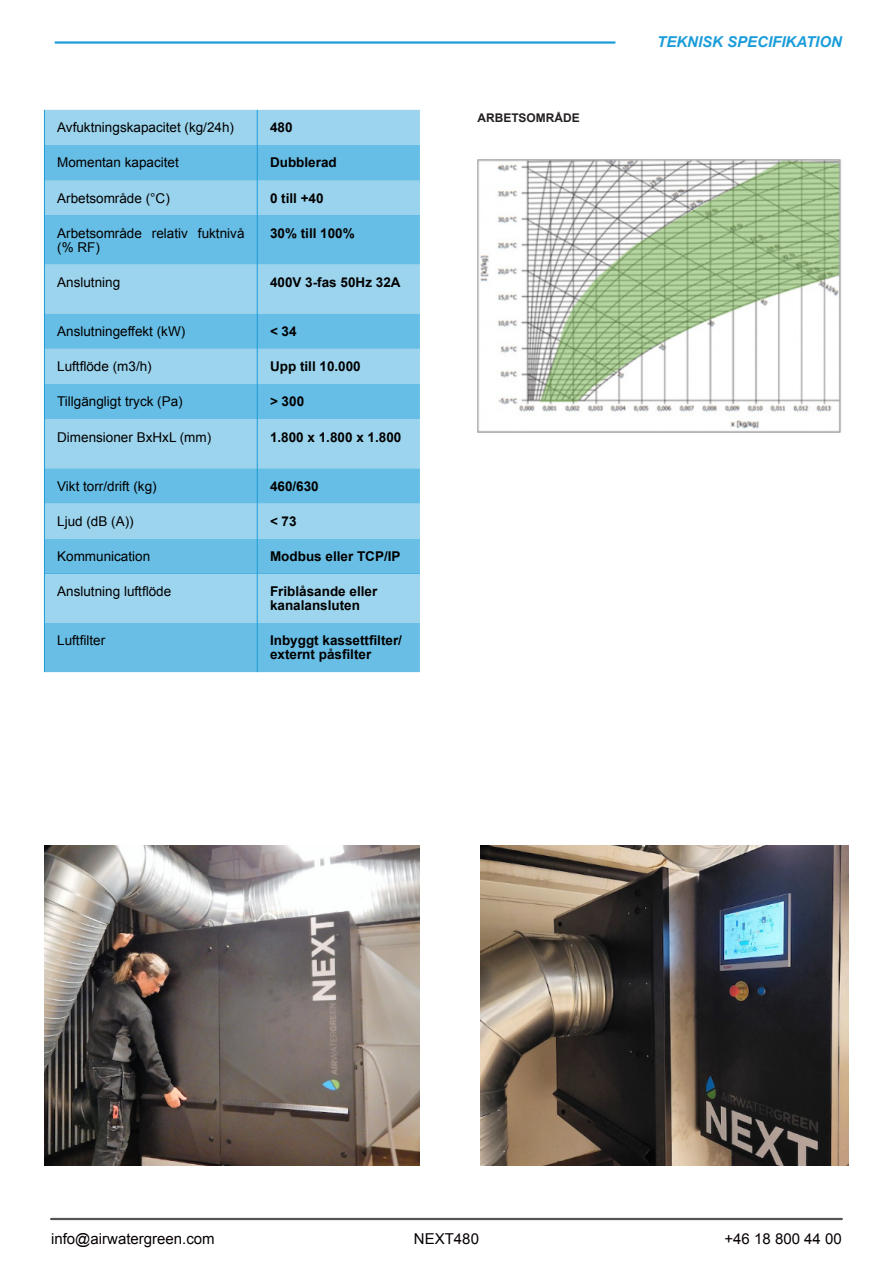
<style>
.page{position:relative;width:893px;height:1263px;background:#fff}
.page>*{position:absolute;margin:0;border:0;box-sizing:border-box;transform-origin:0 0}
.t1{font:15px "Arial";color:#070000}
.t2{font:italic 700 15px "Arial";color:#1b9dd9}
.t3{font:13.5px/14px "Arial";color:#000}
.t4{font:700 13.5px/14px "Arial";color:#000}
.t5{font:700 13.5px "Arial";color:#030000}
.t6{font:700 12px "Arial";color:#231f20}
</style>
<div class="page">
<hr style="left:56px;top:41px;width:559px;height:3px;background:#1b9dd9">
<div style="left:45px;top:110px;width:375px;height:429px;background:#9cd4ee"></div>
<svg style="left:45px;top:145px;width:375px;height:358px;fill:#66bde5"></svg>
<div style="left:44px;top:180px;width:376px;height:35px;background:#9ad3ee"></div>
<div style="left:45px;top:539px;width:375px;height:133px;background:#68bee5"></div>
<div style="left:44px;top:574px;width:376px;height:49px;background:#9ed5ee"></div>
<hr style="left:44px;top:110px;width:1px;height:562px;background:#1b9dd9">
<hr style="left:257px;top:110px;width:1px;height:562px;background:#1b9dd9">
<img style="left:480px;top:845px;width:368px;height:321px">
<img style="left:44px;top:845px;width:376px;height:321px">
<img style="left:477px;top:159px;width:365px;height:274px">
<hr style="left:51px;top:1218px;width:791px;height:2px;background:#565556">
<p class="t3" style="left:57px;top:122px;width:178px">Avfuktningskapacitet (kg/24h)</p>
<p class="t4" style="left:270px;top:122px;width:24px">480</p>
<p class="t3" style="left:57px;top:157px;width:123px">Momentan kapacitet</p>
<p class="t4" style="left:270px;top:157px;width:68px">Dubblerad</p>
<p class="t3" style="left:57px;top:192px;width:114px">Arbetsområde (°C)</p>
<p class="t4" style="left:270px;top:192px;width:55px">0 till +40</p>
<p class="t3" style="left:57px;top:227px;width:189px">Arbetsområde relativ fuktnivå (% RF)</p>
<p class="t5" style="left:270px;top:228px;width:86px">30% till 100%</p>
<p class="t3" style="left:57px;top:276px;width:65px">Anslutning</p>
<p class="t4" style="left:270px;top:276px;width:132px">400V 3-fas 50Hz 32A</p>
<p class="t3" style="left:57px;top:326px;width:130px">Anslutningeffekt (kW)</p>
<p class="t4" style="left:270px;top:326px;width:28px">&lt; 34</p>
<p class="t3" style="left:57px;top:361px;width:96px">Luftflöde (m3/h)</p>
<p class="t4" style="left:270px;top:361px;width:92px">Upp till 10.000</p>
<p class="t3" style="left:57px;top:396px;width:127px">Tillgängligt tryck (Pa)</p>
<p class="t4" style="left:270px;top:396px;width:36px">&gt; 300</p>
<p class="t3" style="left:57px;top:431px;width:156px">Dimensioner BxHxL (mm)</p>
<p class="t4" style="left:270px;top:431px;width:133px">1.800 x 1.800 x 1.800</p>
<p class="t3" style="left:57px;top:480px;width:101px">Vikt torr/drift (kg)</p>
<p class="t4" style="left:270px;top:480px;width:50px">460/630</p>
<p class="t3" style="left:57px;top:515px;width:78px">Ljud (dB (A))</p>
<p class="t4" style="left:270px;top:515px;width:28px">&lt; 73</p>
<p class="t3" style="left:57px;top:551px;width:95px">Kommunication</p>
<p class="t4" style="left:270px;top:551px;width:132px">Modbus eller TCP/IP</p>
<p class="t3" style="left:57px;top:586px;width:116px">Anslutning luftflöde</p>
<p class="t4" style="left:270px;top:586px;width:109px">Friblåsande eller kanalansluten</p>
<p class="t3" style="left:57px;top:635px;width:50px">Luftfilter</p>
<p class="t4" style="left:270px;top:635px;width:134px">Inbyggt kassettfilter/ externt påsfilter</p>
<p class="t6" style="left:477px;top:113px;width:104px">ARBETSOMRÅDE</p>
<p class="t2" style="left:657px;top:36px;width:186px">TEKNISK SPECIFIKATION</p>
<p class="t1" style="left:51px;top:1233px;width:165px">info@airwatergreen.com</p>
<p class="t1" style="left:414px;top:1233px;width:67px">NEXT480</p>
<p class="t1" style="left:724px;top:1233px;width:119px">+46 18 800 44 00</p>
</div>
